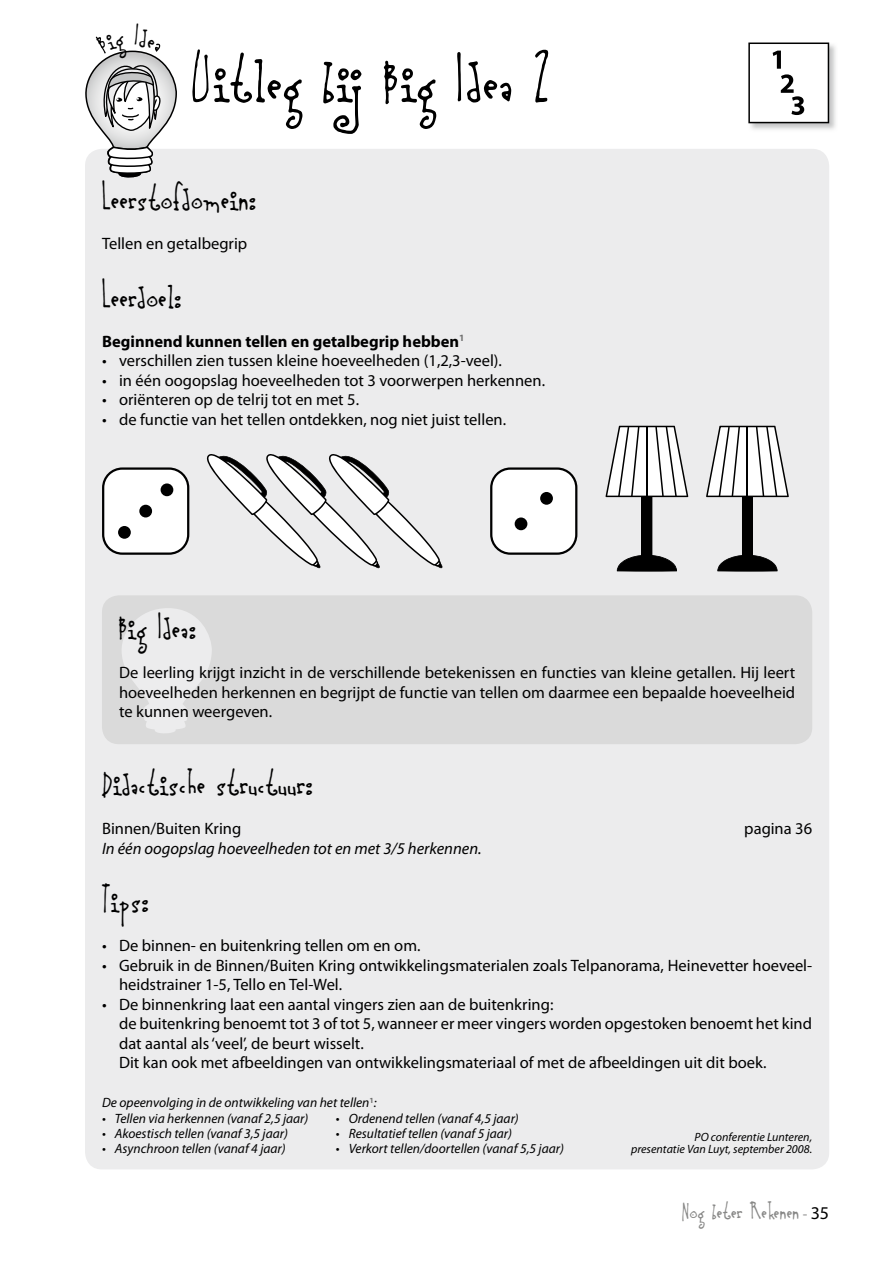
<style>
.page{position:relative;width:893px;height:1263px;background:#fff}
.page>*{position:absolute;margin:0;border:0;box-sizing:border-box;transform-origin:0 0}
.t1{font:84px "Another Hand Font";color:#000}
.t2{font:45px "Another Hand Font";color:#000}
.t3{font:30px "Another Hand Font";color:#878786}
.t4{font:16.5px/19.5px "Myriad Pro";color:#000}
.t5{font:italic 16.5px "Myriad Pro";color:#000}
.t6{font:700 16.5px "Myriad Pro";color:#000}
.t7{font:italic 13.5px "Myriad Pro";color:#000}
.t8{font:italic 12px/12px "Myriad Pro";color:#000;text-align:right}
.s1{font-family:"Myriad Pro";font-size:15px}
.s2{font-family:"Myriad Pro";font-size:18px;color:#000}
</style>
<div class="page">
<div style="left:85px;top:149px;width:744px;height:1020px;background:#ececed;border-radius:17px"></div>
<div style="left:102px;top:595px;width:710px;height:149px;background:#dadada;border-radius:17px"></div>
<svg style="left:122px;top:608px;width:90px;height:125px"></svg>
<img style="left:748px;top:42px;width:88px;height:88px">
<svg style="left:748px;top:43px;width:81px;height:80px"></svg>
<svg style="left:102px;top:467px;width:87px;height:88px"></svg>
<div style="left:139px;top:505px;width:13px;height:12px;background:#000;border-radius:50%"></div>
<div style="left:161px;top:483px;width:12px;height:13px;background:#000;border-radius:50%"></div>
<div style="left:118px;top:526px;width:13px;height:13px;background:#000;border-radius:50%"></div>
<svg style="left:490px;top:467px;width:87px;height:88px"></svg>
<div style="left:540px;top:492px;width:13px;height:13px;background:#000;border-radius:50%"></div>
<div style="left:515px;top:517px;width:12px;height:13px;background:#000;border-radius:50%"></div>
<svg style="left:605px;top:426px;width:83px;height:146px"></svg>
<svg style="left:706px;top:426px;width:83px;height:146px"></svg>
<svg style="left:206px;top:454px;width:237px;height:114px"></svg>
<svg style="left:85px;top:50px;width:92px;height:128px"></svg>
<h1 class="t1" style="left:192px;top:30px;width:361px">Uitleg bij Big Idea 2</h1>
<h2 class="t2" style="left:102px;top:171px;width:158px">Leerstofdomein:</h2>
<p class="t4" style="left:102px;top:233px;width:147px">Tellen en getalbegrip</p>
<h2 class="t2" style="left:102px;top:269px;width:84px">Leerdoel:</h2>
<p class="t6" style="left:102px;top:330px;width:364px">Beginnend kunnen tellen en getalbegrip hebben<sup>1</sup></p>
<p class="t4" style="left:102px;top:350px;width:401px">• verschillen zien tussen kleine hoeveelheden (1,2,3-veel).</p>
<p class="t4" style="left:102px;top:370px;width:445px">• in één oogopslag hoeveelheden tot 3 voorwerpen herkennen.</p>
<p class="t4" style="left:102px;top:389px;width:259px">• oriënteren op de telrij tot en met 5.</p>
<p class="t4" style="left:102px;top:409px;width:406px">• de functie van het tellen ontdekken, nog niet juist tellen.</p>
<h2 class="t2" style="left:119px;top:600px;width:81px">Big Idea:</h2>
<p class="t4" style="left:119px;top:662px;width:678px;text-align:justify">De leerling krijgt inzicht in de verschillende betekenissen en functies van kleine getallen. Hij leert hoeveelheden herkennen en begrijpt de functie van tellen om daarmee een bepaalde hoeveelheid te kunnen weergeven.</p>
<h2 class="t2" style="left:102px;top:756px;width:215px">Didactische structuur:</h2>
<p class="t4" style="left:102px;top:818px;width:141px">Binnen/Buiten Kring</p>
<p class="t4" style="left:744px;top:818px;width:69px">pagina 36</p>
<p class="t5" style="left:102px;top:838px;width:381px">In één oogopslag hoeveelheden tot en met 3/5 herkennen.</p>
<h2 class="t2" style="left:102px;top:873px;width:51px">Tips:</h2>
<p class="t4" style="left:102px;top:935px;width:320px">• De binnen- en buitenkring tellen om en om.</p>
<p class="t4" style="left:119px;top:955px;width:695px;text-indent:-17px">• Gebruik in de Binnen/Buiten Kring ontwikkelingsmaterialen zoals Telpanorama, Heinevetter hoeveel&shy;heidstrainer 1-5, Tello en Tel-Wel.</p>
<p class="t4" style="left:119px;top:994px;width:694px;text-indent:-17px">• De binnenkring laat een aantal vingers zien aan de buitenkring:<br>de buitenkring benoemt tot 3 of tot 5, wanneer er meer vingers worden opgestoken benoemt het kind dat aantal als ‘veel’, de beurt wisselt.<br>Dit kan ook met afbeeldingen van ontwikkelingsmateriaal of met de afbeeldingen uit dit boek.</p>
<p class="t7" style="left:102px;top:1094px;width:276px">De opeenvolging in de ontwikkeling van het tellen<sup>1</sup>:</p>
<p class="t7" style="left:102px;top:1110px;width:208px">• Tellen via herkennen (vanaf 2,5 jaar)</p>
<p class="t7" style="left:102px;top:1125px;width:187px">• Akoestisch tellen (vanaf 3,5 jaar)</p>
<p class="t7" style="left:102px;top:1140px;width:185px">• Asynchroon tellen (vanaf 4 jaar)</p>
<p class="t7" style="left:336px;top:1110px;width:184px">• Ordenend tellen (vanaf 4,5 jaar)</p>
<p class="t7" style="left:336px;top:1125px;width:178px">• Resultatief tellen (vanaf 5 jaar)</p>
<p class="t7" style="left:336px;top:1140px;width:229px">• Verkort tellen/doortellen (vanaf 5,5 jaar)</p>
<p class="t8" style="left:631px;top:1131px;width:183px">PO conferentie Lunteren,<br>presentatie Van Luyt, september 2008.</p>
<h3 class="t3" style="left:683px;top:1193px;width:148px">Nog beter Rekenen <span class="s1">-</span> <span class="s2">35</span></h3>
</div>
